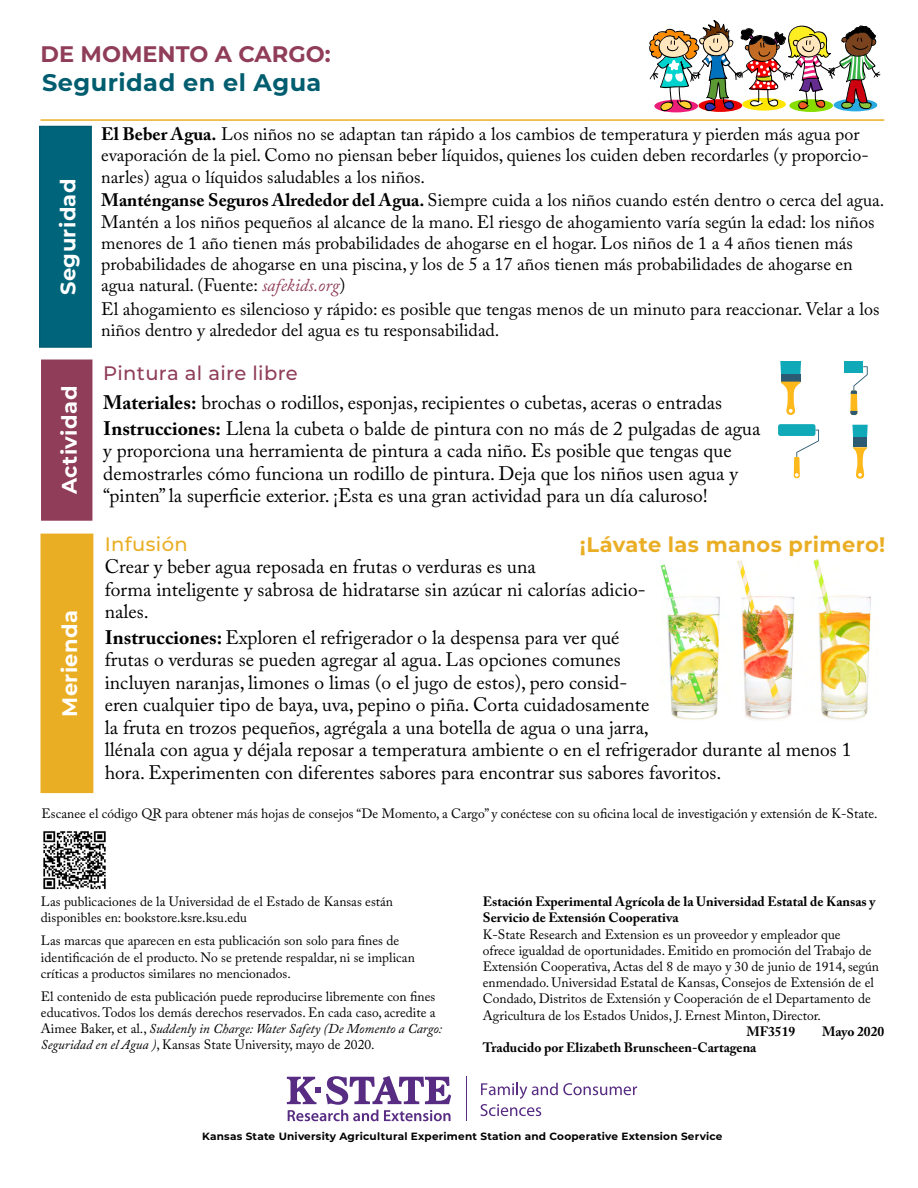
<style>
.page{position:relative;width:918px;height:1188px;background:#fff}
.page>*{position:absolute;margin:0;border:0;box-sizing:border-box;transform-origin:0 0}
.t1{font:700 24px "Montserrat";letter-spacing:.02em;color:#005d6f}
.t2{font:700 22.5px "Montserrat";color:#903d59}
.t3{font:700 21px "Montserrat";letter-spacing:.02em;color:#fff}
.t4{font:700 21px "Montserrat";letter-spacing:.02em;color:#eaae25}
.t5{font:19.5px/22.5px "Adobe Caslon Pro";color:#000}
.t6{font:500 19.5px "Montserrat";letter-spacing:.02em;color:#903d59}
.t7{font:500 19.5px "Montserrat";letter-spacing:.02em;color:#eaae25}
.t8{font:18px/21px "Adobe Caslon Pro";color:#000}
.t9{font:13.5px/16.2px "Adobe Caslon Pro";color:#000}
.t10{font:700 13.5px/16.2px "Adobe Caslon Pro";color:#000}
.t11{font:700 10.5px "Montserrat";letter-spacing:.02em;color:#000}
.s1{font-weight:700}
.s2{font-style:italic;color:#903d59}
.s3{font-style:italic}
</style>
<div class="page">
<hr style="left:40px;top:119px;width:844px;height:2px;background:#eaae25">
<svg style="left:287px;top:1076px;width:164px;height:45px"></svg>
<hr style="left:466px;top:1076px;width:1px;height:45px;background:#572c82">
<svg style="left:480px;top:1083px;width:157px;height:33px"></svg>
<img style="left:649px;top:20px;width:232px;height:92px">
<img style="left:43px;top:831px;width:63px;height:59px">
<div style="left:40px;top:127px;width:51px;height:220px;background:#00657a"></div>
<div style="left:39px;top:126px;width:53px;height:222px;border:2px solid #005d6f"></div>
<div style="left:42px;top:360px;width:50px;height:160px;background:#903d59"></div>
<div style="left:41px;top:360px;width:51px;height:161px;border:2px solid #903d59"></div>
<div style="left:41px;top:534px;width:52px;height:258px;background:#eaae25"></div>
<div style="left:40px;top:534px;width:53px;height:259px;border:2px solid #eaae25"></div>
<img style="left:660px;top:560px;width:211px;height:160px">
<div style="left:778px;top:424px;width:37px;height:12px;background:#0fa9b8;border-radius:2px"></div>
<svg style="left:794px;top:430px;width:25px;height:48px"></svg>
<svg style="left:852px;top:425px;width:16px;height:12px"></svg>
<div style="left:853px;top:437px;width:14px;height:10px;background:#2d5a73"></div>
<svg style="left:853px;top:447px;width:14px;height:32px"></svg>
<svg style="left:780px;top:361px;width:21px;height:13px"></svg>
<div style="left:781px;top:374px;width:19px;height:8px;background:#2d5a73"></div>
<svg style="left:781px;top:382px;width:19px;height:33px"></svg>
<div style="left:845px;top:361px;width:18px;height:11px;background:#0fa9b8"></div>
<svg style="left:850px;top:366px;width:18px;height:49px"></svg>
<h2 class="t2" style="left:40px;top:37px;width:292px">DE MOMENTO A CARGO:</h2>
<h1 class="t1" style="left:42px;top:66px;width:281px">Seguridad en el Agua</h1>
<h3 class="t3" style="left:53px;top:295px;width:118px;rotate:-90deg">Seguridad</h3>
<h3 class="t3" style="left:54px;top:494px;width:110px;rotate:-90deg">Actividad</h3>
<h3 class="t3" style="left:55px;top:717px;width:108px;rotate:-90deg">Merienda</h3>
<p class="t8" style="left:101px;top:124px;width:769px"><span class="s1">El Beber Agua.</span> Los niños no se adaptan tan rápido a los cambios de temperatura y pierden más agua por evaporación de la piel. Como no piensan beber líquidos, quienes los cuiden deben recordarles (y proporcio&shy;narles) agua o líquidos saludables a los niños.</p>
<p class="t8" style="left:101px;top:190px;width:785px"><span class="s1">Manténganse Seguros Alrededor del Agua.</span> Siempre cuida a los niños cuando estén dentro o cerca del agua.<br>Mantén a los niños pequeños al alcance de la mano. El riesgo de ahogamiento varía según la edad: los niños menores de 1 año tienen más probabilidades de ahogarse en el hogar. Los niños de 1 a 4 años tienen más probabilidades de ahogarse en una piscina, y los de 5 a 17 años tienen más probabilidades de ahogarse en agua natural. (Fuente: <span class="s2">safekids.org</span>)</p>
<h3 class="t8" style="left:101px;top:298px;width:780px">El ahogamiento es silencioso y rápido: es posible que tengas menos de un minuto para reaccionar. Velar a los niños dentro y alrededor del agua es tu responsabilidad.</h3>
<h3 class="t6" style="left:103px;top:359px;width:196px">Pintura al aire libre</h3>
<h3 class="t5" style="left:103px;top:390px;width:659px;line-height:25.5px"><span class="s1">Materiales:</span> brochas o rodillos, esponjas, recipientes o cubetas, aceras o entradas<br><span class="s1">Instrucciones:</span> Llena la cubeta o balde de pintura con no más de 2 pulgadas de agua</h3>
<p class="t5" style="left:103px;top:439px;width:636px">y proporciona una herramienta de pintura a cada niño. Es posible que tengas que demostrarles cómo funciona un rodillo de pintura. Deja que los niños usen agua y “pinten” la superficie exterior. ¡Esta es una gran actividad para un día caluroso!</p>
<h3 class="t7" style="left:105px;top:530px;width:85px">Infusión</h3>
<h3 class="t5" style="left:105px;top:555px;width:542px">Crear y beber agua reposada en frutas o verduras es una<br>forma inteligente y sabrosa de hidratarse sin azúcar ni calorías adicio&shy;nales.</h3>
<p class="t5" style="left:105px;top:626px;width:748px"><span class="s1">Instrucciones:</span> Exploren el refrigerador o la despensa para ver qué<br>frutas o verduras se pueden agregar al agua. Las opciones comunes<br>incluyen naranjas, limones o limas (o el jugo de estos), pero consid-<br>eren cualquier tipo de baya, uva, pepino o piña. Corta cuidadosamente<br>la fruta en trozos pequeños, agrégala a una botella de agua o una jarra,<br>llénala con agua y déjala reposar a temperatura ambiente o en el refrigerador durante al menos 1 hora. Experimenten con diferentes sabores para encontrar sus sabores favoritos.</p>
<h3 class="t4" style="left:580px;top:530px;width:307px">¡Lávate las manos primero!</h3>
<p class="t9" style="left:42px;top:805px;width:837px">Escanee el código QR para obtener más hojas de consejos “De Momento, a Cargo” y conéctese con su oficina local de investigación y extensión de K-State.</p>
<p class="t9" style="left:41px;top:893px;width:354px">Las publicaciones de la Universidad de el Estado de Kansas están disponibles en: bookstore.ksre.ksu.edu</p>
<p class="t9" style="left:41px;top:933px;width:375px">Las marcas que aparecen en esta publicación son solo para fines de identificación de el producto. No se pretende respaldar, ni se implican críticas a productos similares no mencionados.</p>
<p class="t9" style="left:41px;top:988px;width:403px">El contenido de esta publicación puede reproducirse libremente con fines educativos. Todos los demás derechos reservados. En cada caso, acredite a Aimee Baker, et al., <span class="s3">Suddenly in Charge: Water Safety (De Momento a Cargo:<br>Seguridad en el Agua )</span>, Kansas State University, mayo de 2020.</p>
<p class="t10" style="left:483px;top:893px;width:394px">Estación Experimental Agrícola de la Universidad Estatal de Kansas y<br>Servicio de Extensión Cooperativa</p>
<p class="t9" style="left:483px;top:926px;width:398px">K-State Research and Extension es un proveedor y empleador que<br>ofrece igualdad de oportunidades. Emitido en promoción del Trabajo de Extensión Cooperativa, Actas del 8 de mayo y 30 de junio de 1914, según enmendado. Universidad Estatal de Kansas, Consejos de Extensión de el Condado, Distritos de Extensión y Cooperación de el Departamento de Agricultura de los Estados Unidos, J. Ernest Minton, Director.</p>
<p class="t10" style="left:746px;top:1023px;width:50px">MF3519</p>
<p class="t10" style="left:822px;top:1023px;width:64px">Mayo 2020</p>
<p class="t10" style="left:483px;top:1039px;width:275px">Traducido por Elizabeth Brunscheen-Cartagena</p>
<p class="t11" style="left:202px;top:1129px;width:522px">Kansas State University Agricultural Experiment Station and Cooperative Extension Service</p>
</div>
